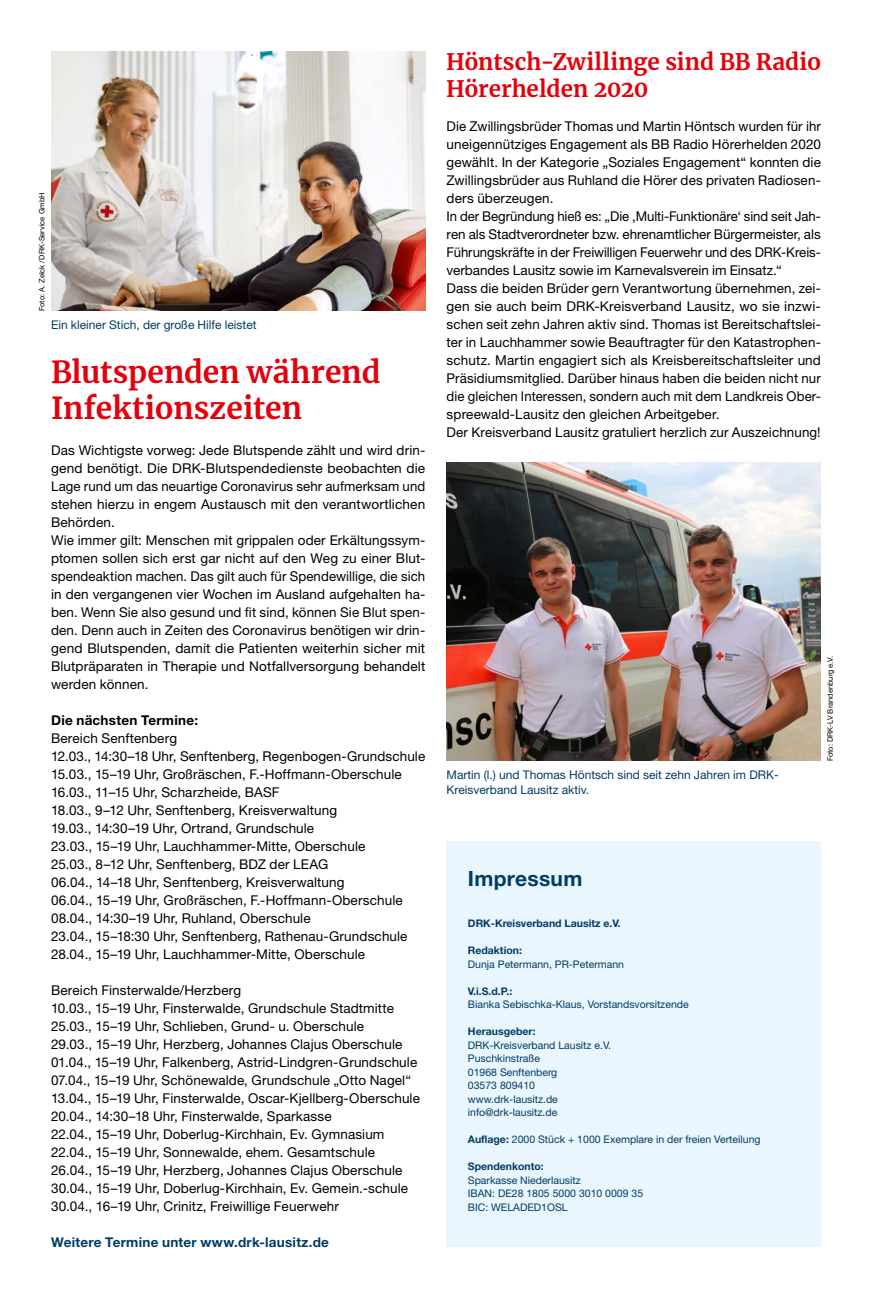
<style>
.page{position:relative;width:872px;height:1297px;background:#fff}
.page>*{position:absolute;margin:0;border:0;box-sizing:border-box;transform-origin:0 0}
.MGB_Headline_23{font:700 30px/36px "Merriweather";color:#e3000b}
.MGB_Headline_23-2{font:700 22.5px/27px "Merriweather";color:#e3000b}
.t1{font:700 21px "Helvetica Neue LT Pro";letter-spacing:.015em;color:#003c65}
.MGB_Copy{font:13.5px/18px "Helvetica Neue LT Pro";letter-spacing:.01em;color:#000;text-align:justify}
.MGB_Info{font:700 13.5px "Helvetica Neue LT Pro";letter-spacing:.02em;color:#003c65}
.MGB_Copy_bold{font:700 13.5px "Helvetica Neue LT Pro";letter-spacing:.02em;color:#000}
.MGB_BU{font:12px/15px "Helvetica Neue LT Pro";color:#003c65}
.MGB_Impressum{font:10.5px "Helvetica Neue LT Pro";color:#003c65}
.MGB_Impressum-2{font:700 10.5px "Helvetica Neue LT Pro";color:#003c65}
.MGB_Fotocredits{font:7.5px "Helvetica Neue LT Pro";color:#000}
.s1{font-weight:700}
</style>
<div class="page">
<div style="left:446px;top:841px;width:375px;height:406px;background:#eaf6fe"></div>
<img style="left:51px;top:51px;width:374px;height:260px">
<img style="left:446px;top:462px;width:375px;height:299px">
<p class="MGB_Fotocredits" style="left:37px;top:311px;width:120px;rotate:-90deg">Foto: A. Zelck / DRK-Service GmbH</p>
<p class="MGB_BU" style="left:51px;top:316px;width:207px">Ein kleiner Stich, der große Hilfe leistet</p>
<p class="MGB_Headline_23" style="left:51px;top:353px;width:331px">Blutspenden während<br>Infektionszeiten</p>
<p class="MGB_Copy" style="left:51px;top:440px;width:376px">Das Wichtigste vorweg: Jede Blutspende zählt und wird drin&shy;gend benötigt. Die DRK-Blutspendedienste beobachten die Lage rund um das neuartige Coronavirus sehr aufmerksam und stehen hierzu in engem Austausch mit den verantwortlichen Behörden.</p>
<p class="MGB_Copy" style="left:51px;top:530px;width:376px">Wie immer gilt: Menschen mit grippalen oder Erkältungssym&shy;ptomen sollen sich erst gar nicht auf den Weg zu einer Blut&shy;spendeaktion machen. Das gilt auch für Spendewillige, die sich in den vergangenen vier Wochen im Ausland aufgehalten ha&shy;ben. Wenn Sie also gesund und fit sind, können Sie Blut spen&shy;den. Denn auch in Zeiten des Coronavirus benötigen wir drin&shy;gend Blutspenden, damit die Patienten weiterhin sicher mit Blutpräparaten in Therapie und Notfallversorgung behandelt werden können.</p>
<p class="MGB_Copy_bold" style="left:51px;top:711px;width:149px">Die nächsten Termine:</p>
<p class="MGB_Copy" style="left:51px;top:728px;width:128px">Bereich Senftenberg</p>
<p class="MGB_Copy" style="left:51px;top:746px;width:376px">12.03., 14:30–18 Uhr, Senftenberg, Regenbogen-Grundschule</p>
<p class="MGB_Copy" style="left:51px;top:764px;width:352px">15.03., 15–19 Uhr, Großräschen, F.-Hoffmann-Oberschule</p>
<p class="MGB_Copy" style="left:51px;top:782px;width:230px">16.03., 11–15 Uhr, Scharzheide, BASF</p>
<p class="MGB_Copy" style="left:51px;top:800px;width:287px">18.03., 9–12 Uhr, Senftenberg, Kreisverwaltung</p>
<p class="MGB_Copy" style="left:51px;top:818px;width:265px">19.03., 14:30–19 Uhr, Ortrand, Grundschule</p>
<p class="MGB_Copy" style="left:51px;top:836px;width:316px">23.03., 15–19 Uhr, Lauchhammer-Mitte, Oberschule</p>
<p class="MGB_Copy" style="left:51px;top:854px;width:279px">25.03., 8–12 Uhr, Senftenberg, BDZ der LEAG</p>
<p class="MGB_Copy" style="left:51px;top:872px;width:295px">06.04., 14–18 Uhr, Senftenberg, Kreisverwaltung</p>
<p class="MGB_Copy" style="left:51px;top:890px;width:353px">06.04., 15–19 Uhr, Großräschen, F.-Hoffmann-Oberschule</p>
<p class="MGB_Copy" style="left:51px;top:908px;width:261px">08.04., 14:30–19 Uhr, Ruhland, Oberschule</p>
<p class="MGB_Copy" style="left:51px;top:926px;width:358px">23.04., 15–18:30 Uhr, Senftenberg, Rathenau-Grundschule</p>
<p class="MGB_Copy" style="left:51px;top:944px;width:315px">28.04., 15–19 Uhr, Lauchhammer-Mitte, Oberschule</p>
<p class="MGB_Copy" style="left:51px;top:980px;width:192px">Bereich Finsterwalde/Herzberg</p>
<p class="MGB_Copy" style="left:51px;top:998px;width:344px">10.03., 15–19 Uhr, Finsterwalde, Grundschule Stadtmitte</p>
<p class="MGB_Copy" style="left:51px;top:1016px;width:314px">25.03., 15–19 Uhr, Schlieben, Grund- u. Oberschule</p>
<p class="MGB_Copy" style="left:51px;top:1034px;width:353px">29.03., 15–19 Uhr, Herzberg, Johannes Clajus Oberschule</p>
<p class="MGB_Copy" style="left:51px;top:1052px;width:368px">01.04., 15–19 Uhr, Falkenberg, Astrid-Lindgren-Grundschule</p>
<p class="MGB_Copy" style="left:51px;top:1070px;width:361px">07.04., 15–19 Uhr, Schönewalde, Grundschule „Otto Nagel“</p>
<p class="MGB_Copy" style="left:51px;top:1088px;width:370px">13.04., 15–19 Uhr, Finsterwalde, Oscar-Kjellberg-Oberschule</p>
<p class="MGB_Copy" style="left:51px;top:1106px;width:282px">20.04., 14:30–18 Uhr, Finsterwalde, Sparkasse</p>
<p class="MGB_Copy" style="left:51px;top:1124px;width:335px">22.04., 15–19 Uhr, Doberlug-Kirchhain, Ev. Gymnasium</p>
<p class="MGB_Copy" style="left:51px;top:1142px;width:326px">22.04., 15–19 Uhr, Sonnewalde, ehem. Gesamtschule</p>
<p class="MGB_Copy" style="left:51px;top:1160px;width:353px">26.04., 15–19 Uhr, Herzberg, Johannes Clajus Oberschule</p>
<p class="MGB_Copy" style="left:51px;top:1178px;width:358px">30.04., 15–19 Uhr, Doberlug-Kirchhain, Ev. Gemein.-schule</p>
<p class="MGB_Copy" style="left:51px;top:1196px;width:289px">30.04., 16–19 Uhr, Crinitz, Freiwillige Feuerwehr</p>
<p class="MGB_Info" style="left:51px;top:1233px;width:279px">Weitere Termine unter www.drk-lausitz.de</p>
<p class="MGB_Headline_23-2" style="left:446px;top:47px;width:376px">Höntsch-Zwillinge sind BB Radio<br>Hörerhelden 2020</p>
<p class="MGB_Copy" style="left:446px;top:116px;width:376px">Die Zwillingsbrüder Thomas und Martin Höntsch wurden für ihr uneigennütziges Engagement als BB Radio Hörerhelden 2020 gewählt. In der Kategorie „Soziales Engagement“ konnten die Zwillingsbrüder aus Ruhland die Hörer des privaten Radiosen&shy;ders überzeugen.</p>
<p class="MGB_Copy" style="left:446px;top:206px;width:376px">In der Begründung hieß es: „Die ‚Multi-Funktionäre‘ sind seit Jah&shy;ren als Stadtverordneter bzw. ehrenamtlicher Bürgermeister, als Führungskräfte in der Freiwilligen Feuerwehr und des DRK-Kreis&shy;verbandes Lausitz sowie im Karnevalsverein im Einsatz.“</p>
<p class="MGB_Copy" style="left:446px;top:278px;width:376px">Dass die beiden Brüder gern Verantwortung übernehmen, zei&shy;gen sie auch beim DRK-Kreisverband Lausitz, wo sie inzwi&shy;schen seit zehn Jahren aktiv sind. Thomas ist Bereitschaftslei&shy;ter in Lauchhammer sowie Beauftragter für den Katastrophen&shy;schutz. Martin engagiert sich als Kreisbereitschaftsleiter und Präsidiumsmitglied. Darüber hinaus haben die beiden nicht nur die gleichen Interessen, sondern auch mit dem Landkreis Ober&shy;spreewald-Lausitz den gleichen Arbeitgeber.</p>
<p class="MGB_Copy" style="left:446px;top:422px;width:376px">Der Kreisverband Lausitz gratuliert herzlich zur Auszeichnung!</p>
<p class="MGB_BU" style="left:446px;top:766px;width:333px">Martin (l.) und Thomas Höntsch sind seit zehn Jahren im DRK-<br>Kreisverband Lausitz aktiv.</p>
<p class="t1" style="left:468px;top:866px;width:116px">Impressum</p>
<p class="MGB_Impressum-2" style="left:468px;top:917px;width:154px">DRK-Kreisverband Lausitz e.V.</p>
<p class="MGB_Impressum-2" style="left:468px;top:944px;width:56px">Redaktion:</p>
<p class="MGB_Impressum" style="left:468px;top:957px;width:158px">Dunja Petermann, PR-Petermann</p>
<p class="MGB_Impressum-2" style="left:468px;top:984px;width:46px">V.i.S.d.P.:</p>
<p class="MGB_Impressum" style="left:468px;top:998px;width:222px">Bianka Sebischka-Klaus, Vorstandsvorsitzende</p>
<p class="MGB_Impressum-2" style="left:468px;top:1025px;width:69px">Herausgeber:</p>
<p class="MGB_Impressum" style="left:468px;top:1038px;width:145px">DRK-Kreisverband Lausitz e.V.</p>
<p class="MGB_Impressum" style="left:468px;top:1052px;width:74px">Puschkinstraße</p>
<p class="MGB_Impressum" style="left:468px;top:1065px;width:91px">01968 Senftenberg</p>
<p class="MGB_Impressum" style="left:468px;top:1079px;width:69px">03573 809410</p>
<p class="MGB_Impressum" style="left:468px;top:1092px;width:91px">www.drk-lausitz.de</p>
<p class="MGB_Impressum" style="left:468px;top:1106px;width:91px">info@drk-lausitz.de</p>
<p class="MGB_Impressum" style="left:468px;top:1133px;width:294px"><span class="s1">Auflage:</span> 2000 Stück + 1000 Exemplare in der freien Verteilung</p>
<p class="MGB_Impressum-2" style="left:468px;top:1160px;width:77px">Spendenkonto:</p>
<p class="MGB_Impressum" style="left:468px;top:1173px;width:114px">Sparkasse Niederlausitz</p>
<p class="MGB_Impressum" style="left:468px;top:1187px;width:177px">IBAN: DE28 1805 5000 3010 0009 35</p>
<p class="MGB_Impressum" style="left:468px;top:1200px;width:101px">BIC: WELADED1OSL</p>
<p class="MGB_Fotocredits" style="left:825px;top:761px;width:107px;rotate:-90deg">Foto: DRK-LV Brandenburg e.V.</p>
</div>
